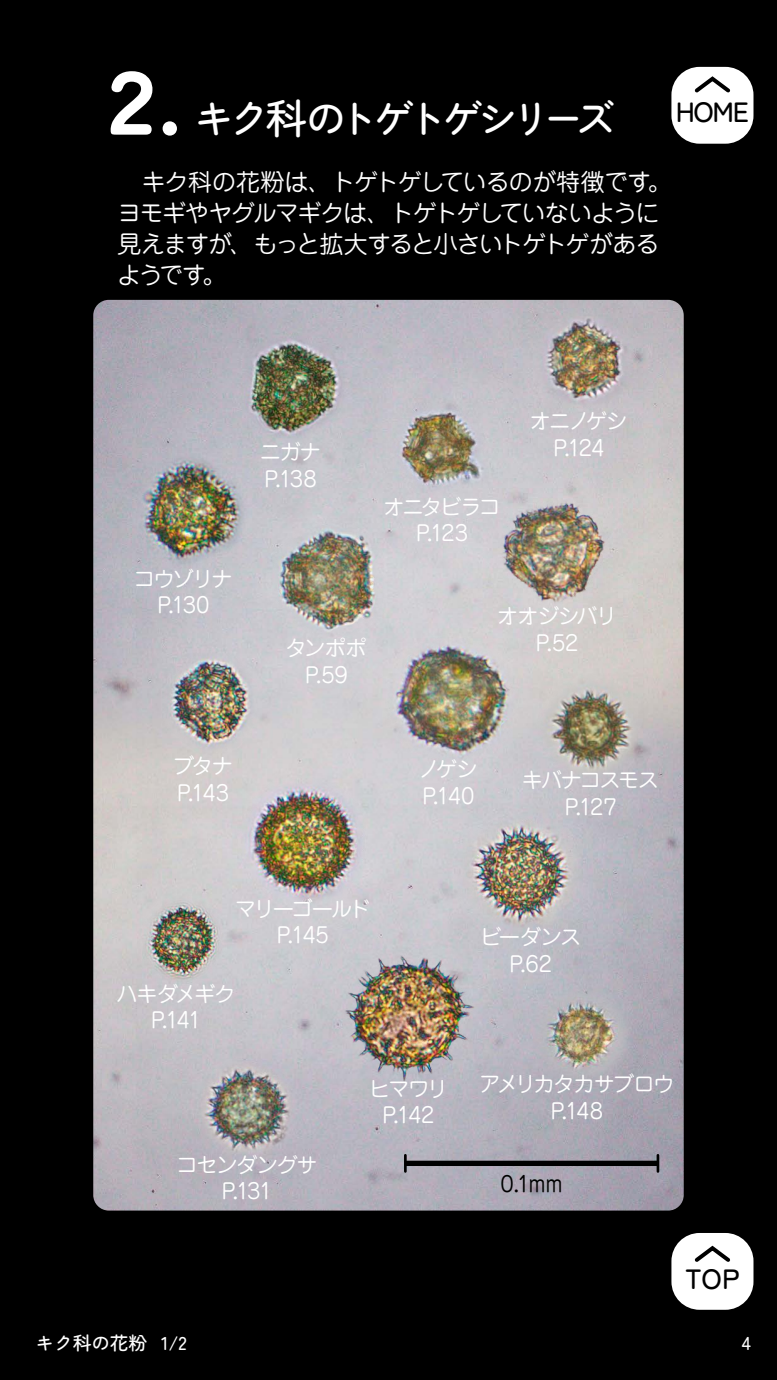
<style>
.page{position:relative;width:777px;height:1380px;background:#fff}
.page>*{position:absolute;margin:0;border:0;box-sizing:border-box;transform-origin:0 0}
.t1{font:500 41.19px "Zen Maru Gothic";letter-spacing:-.15em;color:#fff}
.t2{font:500 27.88px "Zen Maru Gothic";letter-spacing:-.05em;color:#000}
.t3{font:23.94px/31px "P Jun 201 Pro N";letter-spacing:-.055em;color:#fff}
.t4{font:21.25px/26.6px "P Jun 201 Pro N";letter-spacing:-.085em;color:#fff;text-align:center}
.t5{font:21.25px/26.6px "P Jun 201 Pro N";letter-spacing:-.105em;color:#fff;text-align:center}
.t6{font:21.25px/26.6px "P Jun 201 Pro N";letter-spacing:-.065em;color:#fff;text-align:center}
.t7{font:21.25px "P Jun 201 Pro N";color:#000}
.t8{font:500 18.62px "Zen Maru Gothic";color:#fff}
.s1{font-weight:900;font-size:88.56px}
</style>
<div class="page">
<div style="left:0;top:0;width:776px;height:1380px;background:#000"></div>
<div style="left:671px;top:67px;width:82px;height:77px;background:#fff;border-radius:28px"></div>
<svg style="left:694px;top:76px;width:37px;height:17px"></svg>
<img style="left:93px;top:300px;width:590px;height:911px">
<img style="left:136px;top:307px;width:507px;height:851px">
<svg style="left:404px;top:1155px;width:2px;height:16px"></svg>
<hr style="left:656px;top:1155px;width:3px;height:16px;background:#000">
<div style="left:671px;top:1233px;width:82px;height:77px;background:#fff;border-radius:28px"></div>
<svg style="left:694px;top:1245px;width:36px;height:17px"></svg>
<h1 class="t1" style="left:87px;top:93px;width:530px"><span class="s1">２.</span> キク科のトゲトゲシリーズ</h1>
<p class="t3" style="left:117px;top:165px;width:555px">　キク科の花粉は、トゲトゲしているのが特徴です。ヨモギやヤグルマギクは、トゲトゲしていないように見えますが、もっと拡大すると小さいトゲトゲがあるようです。</p>
<h2 class="t2" style="left:675px;top:95px;width:75px">HOME</h2>
<p class="t4" style="left:134px;top:564px;width:100px">コウゾリナ<br>P.130</p>
<p class="t4" style="left:173px;top:751px;width:62px;text-align:left">ブタナ<br>P.143</p>
<p class="t4" style="left:260px;top:438px;width:63px;text-align:left">ニガナ<br>P.138</p>
<p class="t4" style="left:383px;top:492px;width:118px">オニタビラコ<br>P.123</p>
<p class="t4" style="left:529px;top:407px;width:99px">オニノゲシ<br>P.124</p>
<p class="t4" style="left:497px;top:601px;width:121px">オオジシバリ</p>
<p class="t4" style="left:286px;top:634px;width:82px">タンポポ</p>
<p class="t4" style="left:535px;top:628px;width:45px">P.52</p>
<p class="t4" style="left:305px;top:660px;width:45px">P.59</p>
<p class="t4" style="left:418px;top:755px;width:61px;text-align:left">ノゲシ<br>P.140</p>
<p class="t4" style="left:521px;top:766px;width:139px">キバナコスモス<br>P.127</p>
<p class="t5" style="left:235px;top:894px;width:137px">マリーゴールド<br>P.145</p>
<p class="t4" style="left:116px;top:979px;width:121px">ハキダメギク<br>P.141</p>
<p class="t4" style="left:480px;top:923px;width:103px">ビーダンス<br>P.62</p>
<p class="t6" style="left:176px;top:1150px;width:143px">コセンダングサ<br>P.131</p>
<p class="t4" style="left:369px;top:1074px;width:80px">ヒマワリ<br>P.142</p>
<p class="t4" style="left:479px;top:1070px;width:197px">アメリカタカサブロウ<br>P.148</p>
<p class="t7" style="left:500px;top:1167px;width:64px">0.1mm</p>
<h2 class="t2" style="left:685px;top:1261px;width:56px">TOP</h2>
<p class="t8" style="left:35px;top:1332px;width:113px">キク科の花粉</p>
<p class="t8" style="left:741px;top:1332px;width:11px">4</p>
<p class="t8" style="left:161px;top:1332px;width:27px">1/2</p>
</div>
